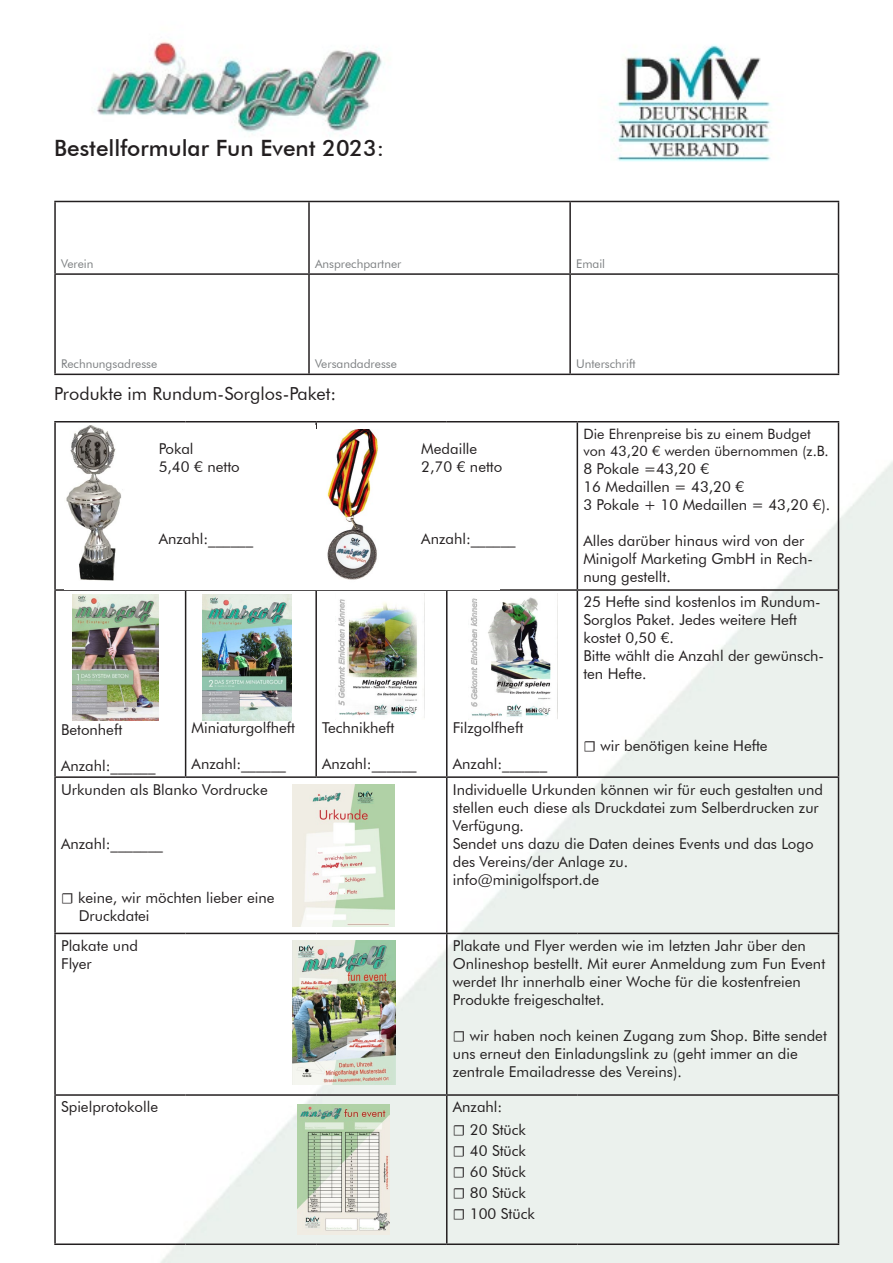
<style>
.page{position:relative;width:893px;height:1263px;background:#fff}
.page>*{position:absolute;margin:0;border:0;box-sizing:border-box;transform-origin:0 0}
.t1{font:500 22.5px "Futura BT";color:#231f20}
.t2{font:18px "Futura BT";color:#231f20}
.t3{font:15px/18px "Futura BT";color:#231f20}
.t4{font:14.25px/17.1px "Futura BT";color:#231f20}
.t5{font:12px "Futura BT";color:#7d8082}
.s1{font-family:"Minion Pro"}
</style>
<div class="page">
<img style="left:54px;top:41px;width:839px;height:1222px">
<hr style="left:54px;top:201px;width:255px;height:1px;background:#231f20">
<hr style="left:54px;top:202px;width:2px;height:71px;background:#231f20">
<hr style="left:309px;top:201px;width:261px;height:1px;background:#231f20">
<hr style="left:308px;top:202px;width:2px;height:71px;background:#231f20">
<hr style="left:570px;top:201px;width:269px;height:1px;background:#231f20">
<hr style="left:569px;top:202px;width:2px;height:71px;background:#231f20">
<hr style="left:838px;top:202px;width:1px;height:71px;background:#231f20">
<hr style="left:54px;top:273px;width:255px;height:2px;background:#231f20">
<hr style="left:54px;top:275px;width:2px;height:99px;background:#231f20">
<hr style="left:309px;top:273px;width:261px;height:2px;background:#231f20">
<hr style="left:308px;top:275px;width:2px;height:99px;background:#231f20">
<hr style="left:570px;top:273px;width:269px;height:2px;background:#231f20">
<hr style="left:569px;top:275px;width:2px;height:99px;background:#231f20">
<hr style="left:838px;top:275px;width:1px;height:99px;background:#231f20">
<hr style="left:54px;top:374px;width:255px;height:1px;background:#231f20">
<hr style="left:309px;top:374px;width:261px;height:1px;background:#231f20">
<hr style="left:570px;top:374px;width:269px;height:1px;background:#231f20">
<hr style="left:54px;top:421px;width:132px;height:1px;background:#231f20">
<hr style="left:54px;top:422px;width:2px;height:167px;background:#231f20">
<hr style="left:186px;top:421px;width:130px;height:1px;background:#231f20">
<hr style="left:316px;top:421px;width:131px;height:1px;background:#231f20">
<hr style="left:315px;top:422px;width:2px;height:167px;background:#231f20">
<hr style="left:447px;top:421px;width:130px;height:1px;background:#231f20">
<hr style="left:577px;top:421px;width:262px;height:1px;background:#231f20">
<hr style="left:577px;top:422px;width:1px;height:167px;background:#231f20">
<hr style="left:838px;top:422px;width:1px;height:167px;background:#231f20">
<hr style="left:54px;top:589px;width:132px;height:2px;background:#231f20">
<hr style="left:54px;top:591px;width:2px;height:185px;background:#231f20">
<hr style="left:186px;top:589px;width:130px;height:2px;background:#231f20">
<hr style="left:185px;top:591px;width:1px;height:185px;background:#231f20">
<hr style="left:316px;top:589px;width:131px;height:2px;background:#231f20">
<hr style="left:315px;top:591px;width:2px;height:185px;background:#231f20">
<hr style="left:447px;top:589px;width:130px;height:2px;background:#231f20">
<hr style="left:446px;top:591px;width:1px;height:185px;background:#231f20">
<hr style="left:577px;top:589px;width:262px;height:2px;background:#231f20">
<hr style="left:577px;top:591px;width:1px;height:185px;background:#231f20">
<hr style="left:838px;top:591px;width:1px;height:185px;background:#231f20">
<hr style="left:54px;top:776px;width:132px;height:2px;background:#231f20">
<hr style="left:54px;top:778px;width:2px;height:155px;background:#231f20">
<hr style="left:186px;top:776px;width:130px;height:2px;background:#231f20">
<hr style="left:316px;top:776px;width:131px;height:2px;background:#231f20">
<hr style="left:447px;top:776px;width:130px;height:2px;background:#231f20">
<hr style="left:446px;top:778px;width:1px;height:155px;background:#231f20">
<hr style="left:577px;top:776px;width:262px;height:2px;background:#231f20">
<hr style="left:838px;top:778px;width:1px;height:155px;background:#231f20">
<hr style="left:54px;top:933px;width:132px;height:1px;background:#231f20">
<hr style="left:54px;top:934px;width:2px;height:160px;background:#231f20">
<hr style="left:186px;top:933px;width:130px;height:1px;background:#231f20">
<hr style="left:316px;top:933px;width:131px;height:1px;background:#231f20">
<hr style="left:447px;top:933px;width:130px;height:1px;background:#231f20">
<hr style="left:446px;top:934px;width:1px;height:160px;background:#231f20">
<hr style="left:577px;top:933px;width:262px;height:1px;background:#231f20">
<hr style="left:838px;top:934px;width:1px;height:160px;background:#231f20">
<hr style="left:54px;top:1094px;width:132px;height:2px;background:#231f20">
<hr style="left:54px;top:1096px;width:2px;height:147px;background:#231f20">
<hr style="left:186px;top:1094px;width:130px;height:2px;background:#231f20">
<hr style="left:316px;top:1094px;width:131px;height:2px;background:#231f20">
<hr style="left:447px;top:1094px;width:130px;height:2px;background:#231f20">
<hr style="left:446px;top:1096px;width:1px;height:147px;background:#231f20">
<hr style="left:577px;top:1094px;width:262px;height:2px;background:#231f20">
<hr style="left:838px;top:1096px;width:1px;height:147px;background:#231f20">
<hr style="left:54px;top:1243px;width:132px;height:2px;background:#231f20">
<hr style="left:186px;top:1243px;width:130px;height:2px;background:#231f20">
<hr style="left:316px;top:1243px;width:131px;height:2px;background:#231f20">
<hr style="left:447px;top:1243px;width:130px;height:2px;background:#231f20">
<hr style="left:577px;top:1243px;width:262px;height:2px;background:#231f20">
<img style="left:64px;top:425px;width:251px;height:164px">
<img style="left:317px;top:430px;width:182px;height:159px">
<img style="left:72px;top:594px;width:87px;height:126px">
<img style="left:202px;top:594px;width:90px;height:126px">
<img style="left:335px;top:593px;width:89px;height:126px">
<img style="left:468px;top:593px;width:89px;height:126px">
<img style="left:293px;top:940px;width:102px;height:144px">
<img style="left:293px;top:784px;width:101px;height:143px">
<img style="left:297px;top:1104px;width:93px;height:130px">
<h1 class="t1" style="left:54px;top:135px;width:331px">Bestellformular Fun Event 2023:</h1>
<p class="t5" style="left:61px;top:257px;width:34px">Verein</p>
<p class="t5" style="left:315px;top:257px;width:88px">Ansprechpartner</p>
<p class="t5" style="left:576px;top:257px;width:31px">Email</p>
<p class="t5" style="left:61px;top:357px;width:98px">Rechnungsadresse</p>
<p class="t5" style="left:315px;top:357px;width:83px">Versandadresse</p>
<p class="t5" style="left:576px;top:357px;width:61px">Unterschrift</p>
<p class="t2" style="left:54px;top:382px;width:284px">Produkte im Rundum-Sorglos-Paket:</p>
<p class="t3" style="left:159px;top:439px;width:83px">Pokal<br>5,40 € netto</p>
<p class="t3" style="left:159px;top:529px;width:96px">Anzahl:______</p>
<p class="t3" style="left:421px;top:439px;width:83px">Medaille<br>2,70 € netto</p>
<p class="t3" style="left:421px;top:529px;width:96px">Anzahl:______</p>
<p class="t3" style="left:61px;top:721px;width:63px">Betonheft</p>
<p class="t3" style="left:61px;top:757px;width:96px">Anzahl:______</p>
<p class="t3" style="left:192px;top:719px;width:105px">Miniaturgolfheft</p>
<p class="t3" style="left:192px;top:755px;width:96px">Anzahl:______</p>
<p class="t3" style="left:322px;top:719px;width:74px">Technikheft</p>
<p class="t3" style="left:322px;top:755px;width:96px">Anzahl:______</p>
<p class="t3" style="left:453px;top:719px;width:72px">Filzgolfheft</p>
<p class="t3" style="left:453px;top:755px;width:96px">Anzahl:______</p>
<p class="t4" style="left:583px;top:425px;width:247px">Die Ehrenpreise bis zu einem Budget von 43,20 € werden übernommen (z.B.</p>
<p class="t3" style="left:583px;top:459px;width:248px">8 Pokale =43,20 €<br>16 Medaillen = 43,20 €<br>3 Pokale + 10 Medaillen = 43,20 €).</p>
<p class="t3" style="left:583px;top:531px;width:231px">Alles darüber hinaus wird von der<br>Minigolf Marketing GmbH in Rech&shy;nung gestellt.</p>
<p class="t3" style="left:583px;top:593px;width:242px">25 Hefte sind kostenlos im Rundum-<br>Sorglos Paket. Jedes weitere Heft kostet 0,50 €.<br>Bitte wählt die Anzahl der gewünsch&shy;ten Hefte.</p>
<p class="t3" style="left:583px;top:737px;width:186px"><span class="s1">☐</span> wir benötigen keine Hefte</p>
<p class="t3" style="left:61px;top:780px;width:208px">Urkunden als Blanko Vordrucke</p>
<p class="t3" style="left:61px;top:834px;width:103px">Anzahl:_______</p>
<p class="t3" style="left:79px;top:888px;width:197px;text-indent:-18px"><span class="s1">☐</span> keine, wir möchten lieber eine<br>Druckdatei</p>
<p class="t3" style="left:453px;top:780px;width:372px">Individuelle Urkunden können wir für euch gestalten und stellen euch diese als Druckdatei zum Selberdrucken zur Verfügung.<br>Sendet uns dazu die Daten deines Events und das Logo des Vereins/der Anlage zu.<br>info@minigolfsport.de</p>
<p class="t3" style="left:61px;top:936px;width:78px">Plakate und<br>Flyer</p>
<p class="t3" style="left:453px;top:936px;width:374px">Plakate und Flyer werden wie im letzten Jahr über den Onlineshop bestellt. Mit eurer Anmeldung zum Fun Event werdet Ihr innerhalb einer Woche für die kostenfreien Produkte freigeschaltet.</p>
<p class="t3" style="left:453px;top:1026px;width:376px"><span class="s1">☐</span> wir haben noch keinen Zugang zum Shop. Bitte sendet uns erneut den Einladungslink zu (geht immer an die zentrale Emailadresse des Vereins).</p>
<p class="t3" style="left:61px;top:1098px;width:98px">Spielprotokolle</p>
<p class="t3" style="left:453px;top:1096px;width:75px;line-height:22.5px">Anzahl:<br><span class="s1">☐</span> 20 Stück</p>
<p class="t3" style="left:453px;top:1140px;width:84px;line-height:21px"><span class="s1">☐</span> 40 Stück <span class="s1">☐</span> 60 Stück <span class="s1">☐</span> 80 Stück <span class="s1">☐</span> 100 Stück</p>
</div>
